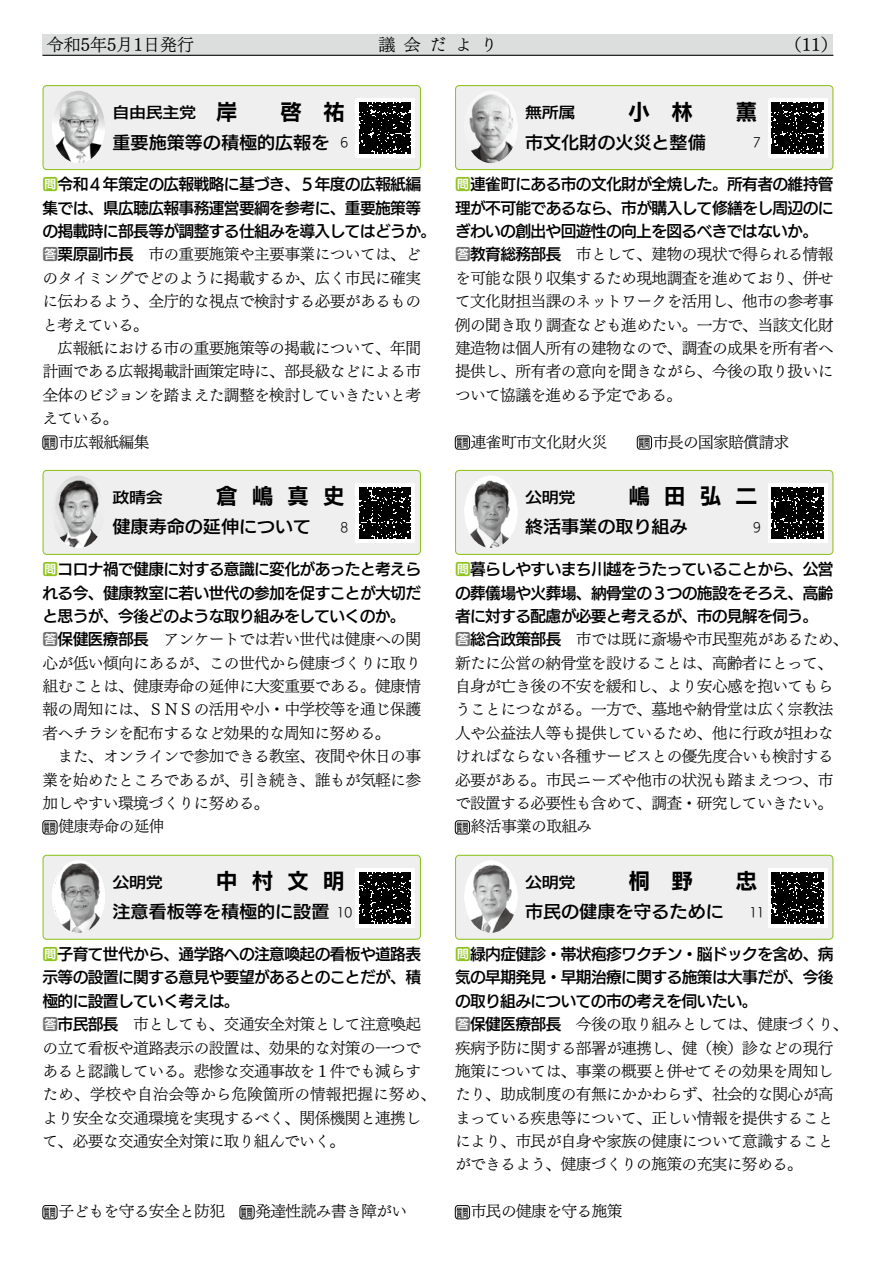
<style>
.page{position:relative;width:893px;height:1263px;background:#fff}
.page>*{position:absolute;margin:0;border:0;box-sizing:border-box;transform-origin:0 0}
.t1{font:21.3px "UD Kakugo Large Pro B";letter-spacing:.68em;color:#000}
.t2{font:17.1px "UD Kakugo Large Pro DB";color:#000;scale:1.05 1}
.t3{font:16.95px "UD Mincho Pro L";color:#000}
.t4{font:15.75px/23.4px "UD Mincho Pro L";letter-spacing:-.04em;color:#000}
.t5{font:15.75px/23.4px "UD Kakugo Large Pro DB";letter-spacing:-.04em;color:#000;text-align:justify}
.t6{font:15px "UD Kakugo Large Pro DB";letter-spacing:-.02em;color:#000;scale:1.14 1}
.t7{font:12.75px "UD Kakugo Large Pro R";color:#000;scale:.9 1}
.s1{font-family:"UD Kakugo Large Pro B";font-size:21.3px}
.s2{color:#8fc31f}
.s3{font-family:"UD Kakugo Large Pro DB";color:#727171}
.s4{font-family:"UD Kakugo Large Pro DB"}
.s5{font-family:"Rodin Pro DB";font-size:11.7px}
</style>
<div class="page">
<div style="left:43px;top:34px;width:790px;height:21px;background:#dcdddd"></div>
<hr style="left:43px;top:55px;width:790px;height:1px;background:#000">
<div style="left:43px;top:86px;width:377px;height:84px;background:#efefef;border-radius:4px"></div>
<div style="left:43px;top:85px;width:378px;height:85px;border:1px solid #8fc31f;border-radius:4px"></div>
<img style="left:52px;top:91px;width:53px;height:72px">
<div style="left:355px;top:98px;width:60px;height:60px;background:#fff"></div>
<svg style="left:359px;top:102px;width:52px;height:52px;background:#181818"></svg>
<div style="left:43px;top:436px;width:14px;height:13px;border:1px solid #000;border-radius:3px"></div>
<div style="left:455px;top:86px;width:378px;height:84px;background:#efefef;border-radius:4px"></div>
<div style="left:455px;top:85px;width:378px;height:85px;border:1px solid #8fc31f;border-radius:4px"></div>
<img style="left:469px;top:93px;width:48px;height:70px">
<div style="left:768px;top:98px;width:59px;height:60px;background:#fff"></div>
<svg style="left:772px;top:102px;width:51px;height:52px;background:#191919"></svg>
<div style="left:455px;top:436px;width:15px;height:13px;border:1px solid #000;border-radius:3px"></div>
<div style="left:637px;top:436px;width:15px;height:13px;border:1px solid #000;border-radius:3px"></div>
<div style="left:43px;top:470px;width:377px;height:84px;background:#efefef;border-radius:4px"></div>
<div style="left:43px;top:470px;width:378px;height:85px;border:1px solid #8fc31f;border-radius:4px"></div>
<img style="left:55px;top:476px;width:44px;height:72px">
<div style="left:355px;top:483px;width:60px;height:60px;background:#fff"></div>
<svg style="left:359px;top:487px;width:52px;height:52px;background:#181818"></svg>
<div style="left:43px;top:820px;width:14px;height:14px;border:1px solid #000;border-radius:3px"></div>
<div style="left:455px;top:470px;width:378px;height:84px;background:#efefef;border-radius:4px"></div>
<div style="left:455px;top:470px;width:378px;height:85px;border:1px solid #8fc31f;border-radius:4px"></div>
<img style="left:464px;top:476px;width:53px;height:72px">
<div style="left:768px;top:483px;width:59px;height:60px;background:#fff"></div>
<svg style="left:772px;top:487px;width:51px;height:52px;background:#181818"></svg>
<div style="left:455px;top:820px;width:15px;height:14px;border:1px solid #000;border-radius:3px"></div>
<div style="left:43px;top:855px;width:377px;height:84px;background:#efefef;border-radius:4px"></div>
<div style="left:43px;top:855px;width:378px;height:85px;border:1px solid #8fc31f;border-radius:4px"></div>
<img style="left:54px;top:860px;width:51px;height:73px">
<div style="left:355px;top:868px;width:60px;height:60px;background:#fff"></div>
<svg style="left:359px;top:872px;width:52px;height:52px;background:#191919"></svg>
<div style="left:43px;top:1205px;width:14px;height:14px;border:1px solid #000;border-radius:3px"></div>
<div style="left:240px;top:1205px;width:14px;height:14px;border:1px solid #000;border-radius:3px"></div>
<div style="left:455px;top:855px;width:378px;height:84px;background:#efefef;border-radius:4px"></div>
<div style="left:455px;top:855px;width:378px;height:85px;border:1px solid #8fc31f;border-radius:4px"></div>
<img style="left:464px;top:860px;width:53px;height:73px">
<div style="left:768px;top:868px;width:59px;height:60px;background:#fff"></div>
<svg style="left:772px;top:872px;width:51px;height:52px;background:#171717"></svg>
<div style="left:455px;top:1205px;width:15px;height:14px;border:1px solid #000;border-radius:3px"></div>
<p class="t3" style="left:47px;top:31px;width:149px">令和5年5月1日発行</p>
<p class="t3" style="left:378px;top:31px;width:121px">議会だより</p>
<p class="t3" style="left:785px;top:31px;width:54px">（11）</p>
<p class="t6" style="left:113px;top:100px;width:205px">自由民主党 <span class="s1">岸　 啓 祐</span></p>
<p class="t7" style="left:341px;top:132px;width:10px">6</p>
<p class="t5" style="left:43px;top:172px;width:395px;text-align:left"><span class="s2">問</span>令和４年策定の広報戦略に基づき、５年度の広報紙編集では、県広聴広報事務運営要綱を参考に、重要施策等の掲載時に部長等が調整する仕組みを導入してはどうか。</p>
<p class="t4" style="left:43px;top:242px;width:380px"><span class="s3">答</span><span class="s4">栗原副市長</span>　市の重要施策や主要事業については、どのタイミングでどのように掲載するか、広く市民に確実に伝わるよう、全庁的な視点で検討する必要があるものと考えている。<br>　広報紙における市の重要施策等の掲載について、年間計画である広報掲載計画策定時に、部長級などによる市全体のビジョンを踏まえた調整を検討していきたいと考えている。<br><span class="s5">質問</span>市広報紙編集</p>
<p class="t2" style="left:113px;top:128px;width:208px">重要施策等の積極的広報を</p>
<p class="t6" style="left:525px;top:100px;width:46px">無所属</p>
<h1 class="t1" style="left:628px;top:94px;width:130px">小林　薫</h1>
<p class="t7" style="left:753px;top:132px;width:10px">7</p>
<p class="t5" style="left:455px;top:172px;width:380px"><span class="s2">問</span>連雀町にある市の文化財が全焼した。所有者の維持管理が不可能であるなら、市が購入して修繕をし周辺のにぎわいの創出や回遊性の向上を図るべきではないか。</p>
<p class="t4" style="left:455px;top:242px;width:380px;text-align:justify"><span class="s3">答</span><span class="s4">教育総務部長</span>　市として、建物の現状で得られる情報を可能な限り収集するため現地調査を進めており、併せて文化財担当課のネットワークを活用し、他市の参考事例の聞き取り調査なども進めたい。一方で、当該文化財建造物は個人所有の建物なので、調査の成果を所有者へ提供し、所有者の意向を聞きながら、今後の取り扱いについて協議を進める予定である。</p>
<p class="t4" style="left:456px;top:429px;width:334px"><span class="s5">質問</span>連雀町市文化財火災　　<span class="s5">質問</span>市長の国家賠償請求</p>
<p class="t2" style="left:525px;top:128px;width:174px">市文化財の火災と整備</p>
<p class="t6" style="left:113px;top:485px;width:46px">政晴会</p>
<h1 class="t1" style="left:216px;top:478px;width:130px">倉嶋真史</h1>
<p class="t7" style="left:341px;top:517px;width:10px">8</p>
<p class="t5" style="left:43px;top:557px;width:380px"><span class="s2">問</span>コロナ禍で健康に対する意識に変化があったと考えられる今、健康教室に若い世代の参加を促すことが大切だと思うが、今後どのような取り組みをしていくのか。</p>
<p class="t4" style="left:43px;top:627px;width:380px"><span class="s3">答</span><span class="s4">保健医療部長</span>　アンケートでは若い世代は健康への関心が低い傾向にあるが、この世代から健康づくりに取り組むことは、健康寿命の延伸に大変重要である。健康情報の周知には、ＳＮＳの活用や小・中学校等を通じ保護者へチラシを配布するなど効果的な周知に努める。<br>　また、オンラインで参加できる教室、夜間や休日の事業を始めたところであるが、引き続き、誰もが気軽に参加しやすい環境づくりに努める。<br><span class="s5">質問</span>健康寿命の延伸</p>
<p class="t2" style="left:113px;top:513px;width:191px">健康寿命の延伸について</p>
<p class="t6" style="left:525px;top:485px;width:46px">公明党</p>
<h1 class="t1" style="left:628px;top:478px;width:130px">嶋田弘二</h1>
<p class="t7" style="left:753px;top:517px;width:10px">9</p>
<p class="t5" style="left:455px;top:557px;width:380px"><span class="s2">問</span>暮らしやすいまち川越をうたっていることから、公営の葬儀場や火葬場、納骨堂の３つの施設をそろえ、高齢者に対する配慮が必要と考えるが、市の見解を伺う。</p>
<p class="t4" style="left:455px;top:627px;width:395px"><span class="s3">答</span><span class="s4">総合政策部長</span>　市では既に斎場や市民聖苑があるため、新たに公営の納骨堂を設けることは、高齢者にとって、自身が亡き後の不安を緩和し、より安心感を抱いてもらうことにつながる。一方で、墓地や納骨堂は広く宗教法人や公益法人等も提供しているため、他に行政が担わなければならない各種サービスとの優先度合いも検討する必要がある。市民ニーズや他市の状況も踏まえつつ、市で設置する必要性も含めて、調査・研究していきたい。<br><span class="s5">質問</span>終活事業の取組み</p>
<p class="t2" style="left:525px;top:513px;width:156px">終活事業の取り組み</p>
<p class="t6" style="left:113px;top:869px;width:46px">公明党</p>
<h1 class="t1" style="left:216px;top:863px;width:130px">中村文明</h1>
<p class="t7" style="left:337px;top:901px;width:19px">10</p>
<p class="t5" style="left:43px;top:942px;width:380px"><span class="s2">問</span>子育て世代から、通学路への注意喚起の看板や道路表示等の設置に関する意見や要望があるとのことだが、積極的に設置していく考えは。</p>
<p class="t4" style="left:43px;top:1012px;width:395px"><span class="s3">答</span><span class="s4">市民部長</span>　市としても、交通安全対策として注意喚起の立て看板や道路表示の設置は、効果的な対策の一つであると認識している。悲惨な交通事故を１件でも減らすため、学校や自治会等から危険箇所の情報把握に努め、より安全な交通環境を実現するべく、関係機関と連携して、必要な交通安全対策に取り組んでいく。</p>
<p class="t2" style="left:113px;top:898px;width:208px">注意看板等を積極的に設置</p>
<p class="t4" style="left:44px;top:1199px;width:365px"><span class="s5">質問</span>子どもを守る安全と防犯　<span class="s5">質問</span>発達性読み書き障がい</p>
<p class="t6" style="left:525px;top:869px;width:46px">公明党</p>
<h1 class="t1" style="left:628px;top:863px;width:130px">桐野　忠</h1>
<p class="t7" style="left:749px;top:901px;width:19px">11</p>
<p class="t5" style="left:455px;top:942px;width:380px"><span class="s2">問</span>緑内症健診・帯状疱疹ワクチン・脳ドックを含め、病気の早期発見・早期治療に関する施策は大事だが、今後の取り組みについての市の考えを伺いたい。</p>
<p class="t4" style="left:455px;top:1012px;width:395px"><span class="s3">答</span><span class="s4">保健医療部長</span>　今後の取り組みとしては、健康づくり、疾病予防に関する部署が連携し、健（検）診などの現行施策については、事業の概要と併せてその効果を周知したり、助成制度の有無にかかわらず、社会的な関心が高まっている疾患等について、正しい情報を提供することにより、市民が自身や家族の健康について意識することができるよう、健康づくりの施策の充実に努める。</p>
<p class="t4" style="left:456px;top:1199px;width:168px"><span class="s5">質問</span>市民の健康を守る施策</p>
<p class="t2" style="left:525px;top:898px;width:191px">市民の健康を守るために</p>
</div>
